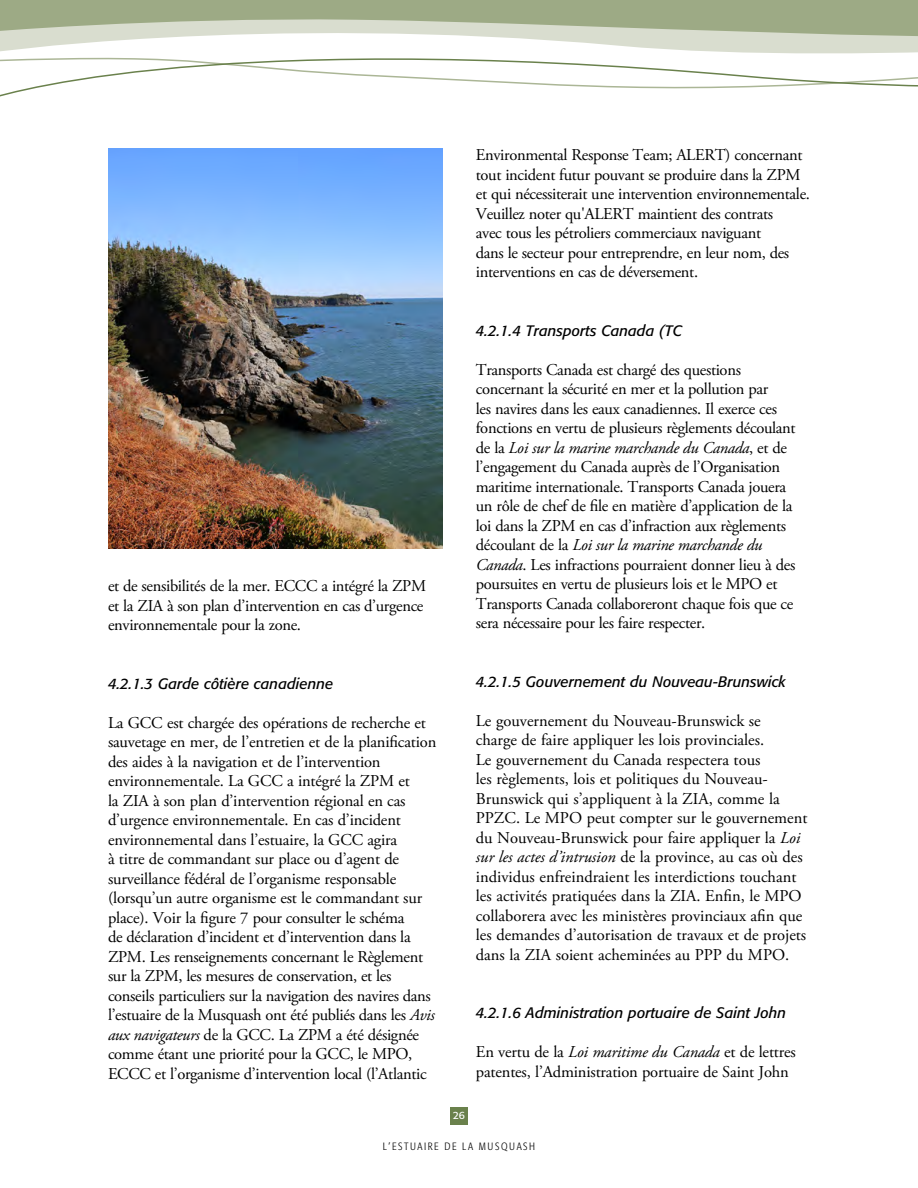
<style>
.page{position:relative;width:918px;height:1188px;background:#fff}
.page>*{position:absolute;margin:0;border:0;box-sizing:border-box;transform-origin:0 0}
.t1{font:16.5px/19.5px "Adobe Garamond Pro";letter-spacing:-.02em;color:#000}
.t2{font:16.5px/19.5px "Adobe Garamond Pro";color:#000}
.t3{font:italic 15px "Formata";color:#000}
.t4{font:300 condensed 10.5px "Formata";letter-spacing:.15em;color:#000}
.t5{font:10.5px "Formata";color:#fff}
.s1{font-style:italic}
</style>
<div class="page">
<div style="left:450px;top:1107px;width:18px;height:17px;background:#6a814c"></div>
<svg style="left:0;top:68px;width:918px;height:29px"></svg>
<svg style="left:0;top:48px;width:918px;height:20px"></svg>
<svg style="left:0;top:0;width:918px;height:48px;background:#bdc6ad"></svg>
<img style="left:108px;top:148px;width:334px;height:401px">
<p class="t1" style="left:108px;top:577px;width:320px">et de sensibilités de la mer. ECCC a intégré la ZPM et la ZIA à son plan d’intervention en cas d’urgence environnementale pour la zone.</p>
<p class="t3" style="left:108px;top:674px;width:227px">4.2.1.3 Garde côtière canadienne</p>
<p class="t1" style="left:108px;top:713px;width:330px">La GCC est chargée des opérations de recherche et sauvetage en mer, de l’entretien et de la planification des aides à la navigation et de l’intervention environnementale. La GCC a intégré la ZPM et<br>la ZIA à son plan d’intervention régional en cas d’urgence environnementale. En cas d’incident environnemental dans l’estuaire, la GCC agira<br>à titre de commandant sur place ou d’agent de surveillance fédéral de l’organisme responsable (lorsqu’un autre organisme est le commandant sur place). Voir la figure 7 pour consulter le schéma<br>de déclaration d’incident et d’intervention dans la ZPM. Les renseignements concernant le Règlement sur la ZPM, les mesures de conservation, et les conseils particuliers sur la navigation des navires dans l’estuaire de la Musquash ont été publiés dans les <span class="s1">Avis aux navigateurs</span> de la GCC. La ZPM a été désignée comme étant une priorité pour la GCC, le MPO, ECCC et l’organisme d’intervention local (l’Atlantic</p>
<p class="t1" style="left:476px;top:146px;width:336px">Environmental Response Team; ALERT) concernant tout incident futur pouvant se produire dans la ZPM et qui nécessiterait une intervention environnementale.<br>Veuillez noter qu'ALERT maintient des contrats<br>avec tous les pétroliers commerciaux naviguant<br>dans le secteur pour entreprendre, en leur nom, des interventions en cas de déversement.</p>
<p class="t3" style="left:476px;top:322px;width:208px">4.2.1.4 Transports Canada (TC</p>
<p class="t1" style="left:476px;top:361px;width:321px">Transports Canada est chargé des questions concernant la sécurité en mer et la pollution par<br>les navires dans les eaux canadiennes. Il exerce ces fonctions en vertu de plusieurs règlements découlant de la <span class="s1">Loi sur la marine marchande du Canada</span>, et de l’engagement du Canada auprès de l’Organisation maritime internationale. Transports Canada jouera un rôle de chef de file en matière d’application de la loi dans la ZPM en cas d’infraction aux règlements découlant de la <span class="s1">Loi sur la marine marchande du Canada</span>. Les infractions pourraient donner lieu à des poursuites en vertu de plusieurs lois et le MPO et Transports Canada collaboreront chaque fois que ce sera nécessaire pour les faire respecter.</p>
<p class="t3" style="left:476px;top:673px;width:312px">4.2.1.5 Gouvernement du Nouveau-Brunswick</p>
<p class="t2" style="left:476px;top:712px;width:333px">Le gouvernement du Nouveau-Brunswick se<br>charge de faire appliquer les lois provinciales.<br>Le gouvernement du Canada respectera tous<br>les règlements, lois et politiques du Nouveau-Brunswick qui s’appliquent à la ZIA, comme la PPZC. Le MPO peut compter sur le gouvernement du Nouveau-Brunswick pour faire appliquer la <span class="s1">Loi sur les actes d’intrusion</span> de la province, au cas où des individus enfreindraient les interdictions touchant les activités pratiquées dans la ZIA. Enfin, le MPO collaborera avec les ministères provinciaux afin que les demandes d’autorisation de travaux et de projets dans la ZIA soient acheminées au PPP du MPO.</p>
<p class="t3" style="left:476px;top:1004px;width:312px">4.2.1.6 Administration portuaire de Saint John</p>
<p class="t1" style="left:476px;top:1043px;width:321px">En vertu de la <span class="s1">Loi maritime du Canada</span> et de lettres patentes, l’Administration portuaire de Saint John</p>
<p class="t5" style="left:453px;top:1109px;width:14px">26</p>
<p class="t4" style="left:383px;top:1140px;width:154px">L’ESTUAIRE DE LA MUSQUASH</p>
</div>
